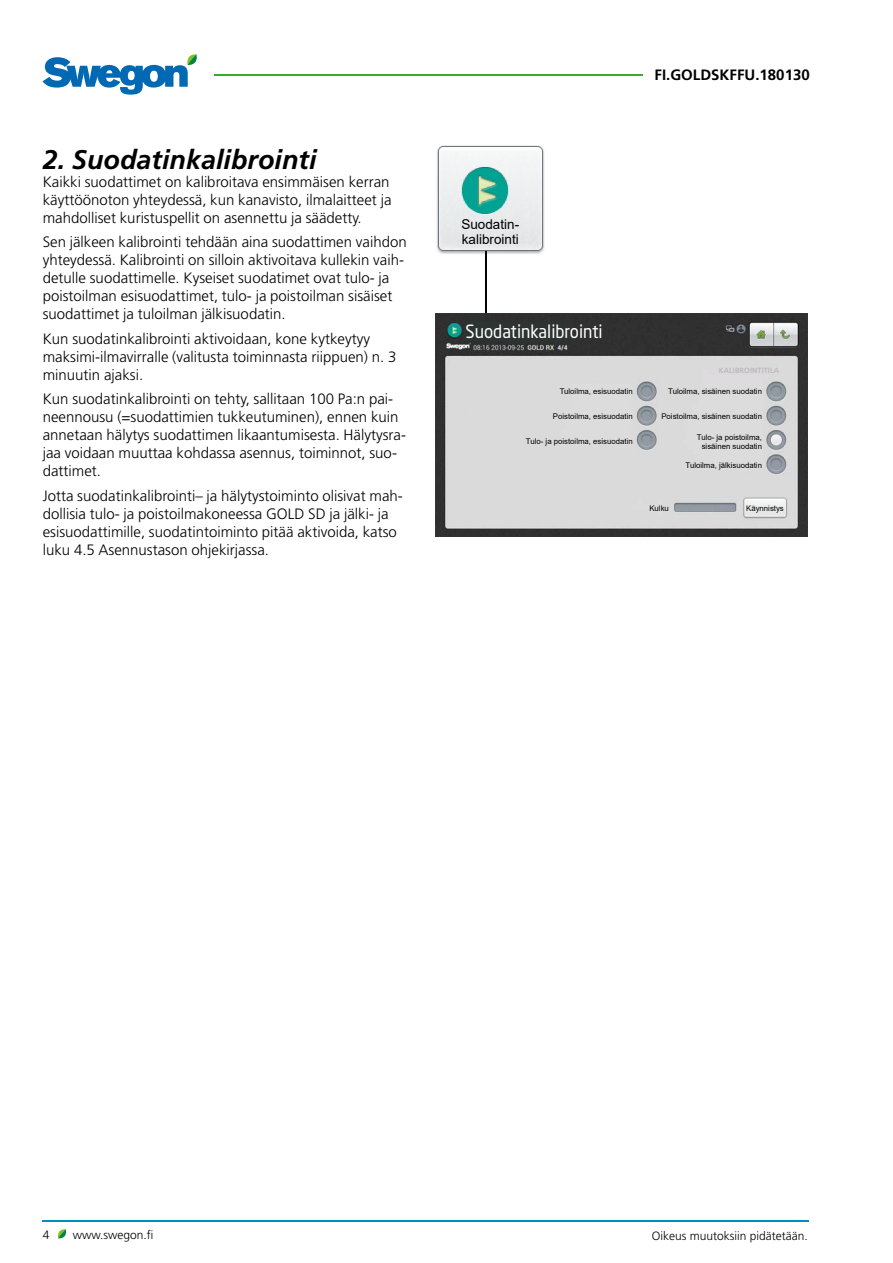
<style>
.page{position:relative;width:893px;height:1263px;background:#fff}
.page>*{position:absolute;margin:0;border:0;box-sizing:border-box;transform-origin:0 0}
.t1{font:italic 700 27px "Frutiger";color:#000}
.t2{font:18px "Neo Sans Std";color:#fff;scale:.93 1}
.t3{font:300 15px/18px "Frutiger";color:#000}
.t4{font:700 15px "Frutiger";color:#000}
.t5{font:13.5px/15px "Arial";color:#000}
.t6{font:300 12px "Frutiger";color:#000}
.t7{font:7.8px/9.3px "Arial";color:#000;text-align:right}
.t8{font:7.5px "Frutiger";color:#b3b2b2}
</style>
<div class="page">
<hr style="left:43px;top:1220px;width:766px;height:2px;background:#008bc5">
<svg style="left:57px;top:1229px;width:9px;height:10px"></svg>
<hr style="left:214px;top:75px;width:429px;height:1px;background:#3aaa35">
<svg style="left:43px;top:54px;width:154px;height:41px"></svg>
<hr style="left:485px;top:233px;width:2px;height:81px;background:#010202">
<img style="left:437px;top:145px;width:107px;height:109px">
<img style="left:485px;top:233px;width:2px;height:21px">
<img style="left:436px;top:314px;width:372px;height:223px">
<img style="left:460px;top:165px;width:51px;height:51px">
<div style="left:708px;top:367px;width:82px;height:8px;background:#dbd9dc"></div>
<h1 class="t1" style="left:43px;top:144px;width:275px">2. Suodatinkalibrointi</h1>
<p class="t3" style="left:43px;top:173px;width:350px">Kaikki suodattimet on kalibroitava ensimmäisen kerran käyttöönoton yhteydessä, kun kanavisto, ilmalaitteet ja mahdolliset kuristuspellit on asennettu ja säädetty.</p>
<p class="t3" style="left:43px;top:233px;width:365px">Sen jälkeen kalibrointi tehdään aina suodattimen vaihdon yhteydessä. Kalibrointi on silloin aktivoitava kullekin vaih&shy;detulle suodattimelle. Kyseiset suodatimet ovat tulo- ja poistoilman esisuodattimet, tulo- ja poistoilman sisäiset suodattimet ja tuloilman jälkisuodatin.</p>
<p class="t3" style="left:43px;top:330px;width:355px">Kun suodatinkalibrointi aktivoidaan, kone kytkeytyy maksimi-ilmavirralle (valitusta toiminnasta riippuen) n. 3 minuutin ajaksi.</p>
<p class="t3" style="left:43px;top:390px;width:365px">Kun suodatinkalibrointi on tehty, sallitaan 100 Pa:n pai&shy;neennousu (=suodattimien tukkeutuminen), ennen kuin annetaan hälytys suodattimen likaantumisesta. Hälytysra&shy;jaa voidaan muuttaa kohdassa asennus, toiminnot, suo&shy;dattimet.</p>
<p class="t3" style="left:43px;top:487px;width:362px">Jotta suodatinkalibrointi– ja hälytystoiminto olisivat mah&shy;dollisia tulo- ja poistoilmakoneessa GOLD SD ja jälki- ja esisuodattimille, suodatintoiminto pitää aktivoida, katso luku 4.5 Asennustason ohjekirjassa.</p>
<p class="t4" style="left:655px;top:66px;width:157px">FI.GOLDSKFFU.180130</p>
<p class="t5" style="left:461px;top:217px;width:59px">Suodatin&shy;kalibrointi</p>
<p class="t2" style="left:466px;top:321px;width:149px">Suodatin kalibrointi</p>
<p class="t7" style="left:560px;top:387px;width:74px">Tuloilma, esisuodatin</p>
<p class="t7" style="left:553px;top:412px;width:81px">Poistoilma, esisuodatin</p>
<p class="t7" style="left:526px;top:436px;width:108px">Tulo- ja poistoilma, esisuodatin</p>
<p class="t8" style="left:719px;top:365px;width:62px">KALIBROINTITILA</p>
<p class="t7" style="left:668px;top:387px;width:95px">Tuloilma, sisäinen suodatin</p>
<p class="t7" style="left:661px;top:412px;width:102px">Poistoilma, sisäinen suodatin</p>
<p class="t7" style="left:697px;top:432px;width:67px">Tulo- ja poistoilma, sisäinen suodatin</p>
<p class="t7" style="left:686px;top:461px;width:78px">Tuloilma, jälkisuodatin</p>
<p class="t7" style="left:649px;top:504px;width:21px">Kulku</p>
<p class="t7" style="left:746px;top:504px;width:39px">Käynnistys</p>
<p class="t6" style="left:73px;top:1228px;width:82px">www.swegon.fi</p>
<p class="t6" style="left:43px;top:1228px;width:8px">4</p>
<p class="t6" style="left:652px;top:1229px;width:158px">Oikeus muutoksiin pidätetään.</p>
</div>
